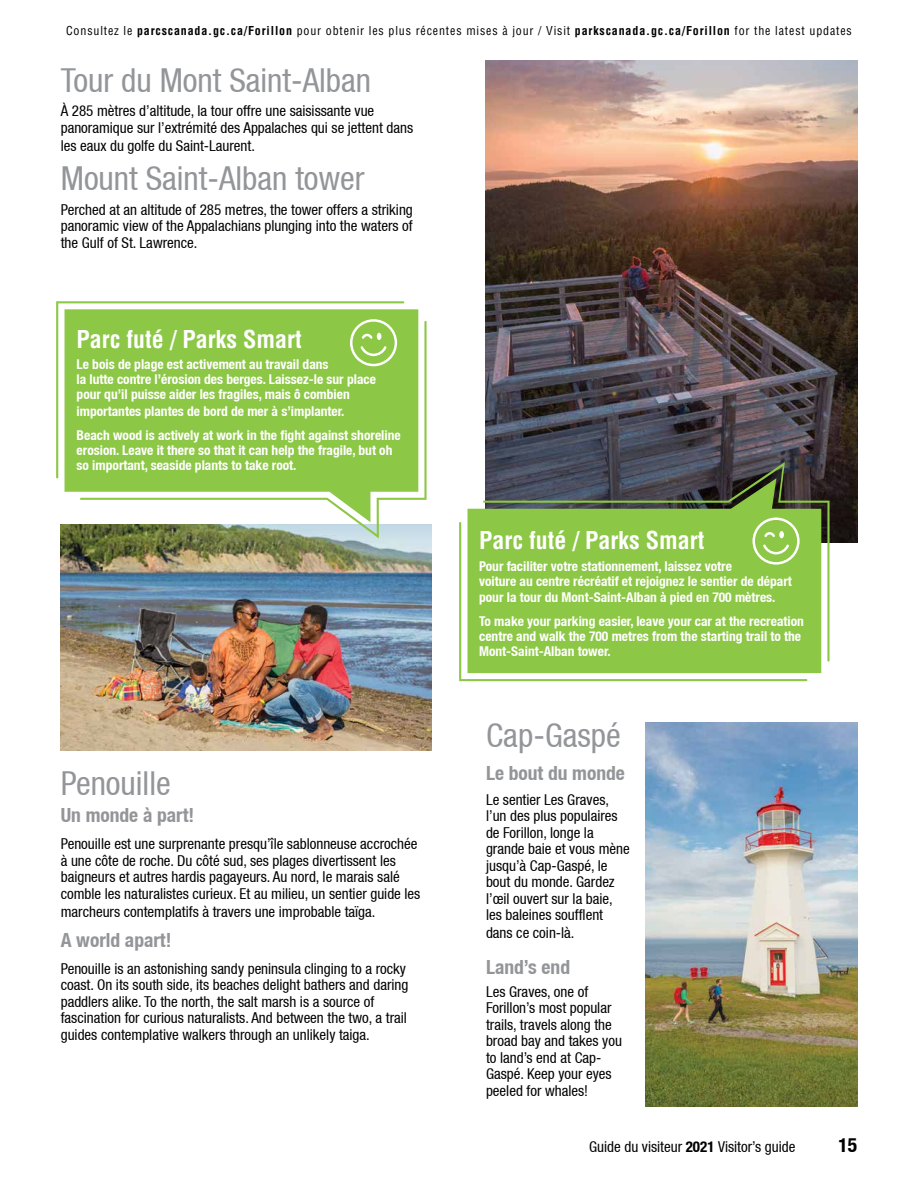
<style>
.page{position:relative;width:918px;height:1188px;background:#fff}
.page>*{position:absolute;margin:0;border:0;box-sizing:border-box;transform-origin:0 0}
.t1{font:33px "Helvetica Neue Condensed";color:#939598}
.t2{font:700 condensed 24px "Helvetica LT Std";color:#fff}
.t3{font:700 condensed 19.5px "Helvetica Neue";color:#939598}
.t4{font:700 condensed 19.5px "Helvetica Neue";color:#000}
.t5{font:15px/16.5px "Helvetica Neue Condensed";color:#000}
.t6{font:700 condensed 13.5px/15px "Helvetica Neue";color:#fff}
.t7{font:condensed 12px "Helvetica LT Std";letter-spacing:.07em;color:#000}
.s1{font-weight:700}
.s2{font-family:"Helvetica Neue";font-weight:700;font-stretch:condensed}
</style>
<div class="page">
<img style="left:486px;top:61px;width:371px;height:481px">
<img style="left:646px;top:722px;width:211px;height:385px">
<img style="left:61px;top:525px;width:371px;height:225px">
<svg style="left:56px;top:301px;width:348px;height:177px;fill:#8cc745"></svg>
<svg style="left:80px;top:321px;width:347px;height:217px;background:#9dcc64"></svg>
<svg style="left:350px;top:319px;width:47px;height:47px;background:#a4d36d"></svg>
<svg style="left:459px;top:522px;width:348px;height:159px;fill:#8cc745"></svg>
<svg style="left:483px;top:462px;width:347px;height:200px;background:#7ca948"></svg>
<svg style="left:753px;top:517px;width:47px;height:48px;background:#a4d26c"></svg>
<p class="t7" style="left:66px;top:23px;width:787px">Consultez le <span class="s1">parcscanada.gc.ca/Forillon</span> pour obtenir les plus récentes mises à jour / Visit <span class="s1">parkscanada.gc.ca/Forillon</span> for the latest updates</p>
<h1 class="t1" style="left:61px;top:61px;width:312px">Tour du Mont Saint-Alban</h1>
<p class="t5" style="left:61px;top:103px;width:354px">À 285 mètres d’altitude, la tour offre une saisissante vue panoramique sur l’extrémité des Appalaches qui se jettent dans</p>
<p class="t5" style="left:61px;top:137px;width:196px">les eaux du golfe du Saint-Laurent.</p>
<h1 class="t1" style="left:61px;top:159px;width:305px">Mount Saint-Alban tower</h1>
<p class="t5" style="left:61px;top:201px;width:354px;text-align:justify">Perched at an altitude of 285 metres, the tower offers a striking panoramic view of the Appalachians plunging into the waters of the Gulf of St. Lawrence.</p>
<h2 class="t2" style="left:77px;top:324px;width:227px">Parc futé / Parks Smart</h2>
<p class="t6" style="left:77px;top:357px;width:301px">Le bois de plage est activement au travail dans<br>la lutte contre l’érosion des berges. Laissez-le sur place pour qu’il puisse aider les fragiles, mais ô combien</p>
<p class="t6" style="left:77px;top:399px;width:326px;line-height:24px">importantes plantes de bord de mer à s’implanter.<br>Beach wood is actively at work in the fight against shoreline</p>
<p class="t6" style="left:77px;top:442px;width:317px">erosion. Leave it there so that it can help the fragile, but oh so important, seaside plants to take root.</p>
<h1 class="t1" style="left:61px;top:764px;width:111px">Penouille</h1>
<h3 class="t3" style="left:61px;top:803px;width:135px">Un monde à part!</h3>
<p class="t5" style="left:61px;top:835px;width:361px">Penouille est une surprenante presqu’île sablonneuse accrochée à une côte de roche. Du côté sud, ses plages divertissent les baigneurs et autres hardis pagayeurs. Au nord, le marais salé comble les naturalistes curieux. Et au milieu, un sentier guide les</p>
<p class="t5" style="left:61px;top:903px;width:316px">marcheurs contemplatifs à travers une improbable taïga.</p>
<h3 class="t3" style="left:61px;top:928px;width:112px">A world apart!</h3>
<p class="t5" style="left:61px;top:960px;width:349px">Penouille is an astonishing sandy peninsula clinging to a rocky coast. On its south side, its beaches delight bathers and daring paddlers alike. To the north, the salt marsh is a source of fascination for curious naturalists. And between the two, a trail guides contemplative walkers through an unlikely taiga.</p>
<h2 class="t2" style="left:479px;top:525px;width:227px">Parc futé / Parks Smart</h2>
<p class="t6" style="left:479px;top:558px;width:314px">Pour faciliter votre stationnement, laissez votre<br>voiture au centre récréatif et rejoignez le sentier de départ</p>
<p class="t6" style="left:479px;top:585px;width:326px;line-height:24px">pour la tour du Mont-Saint-Alban à pied en 700 mètres.<br>To make your parking easier, leave your car at the recreation</p>
<p class="t6" style="left:479px;top:629px;width:324px">centre and walk the 700 metres from the starting trail to the<br>Mont-Saint-Alban tower.</p>
<h1 class="t1" style="left:486px;top:716px;width:136px">Cap-Gaspé</h1>
<h3 class="t3" style="left:486px;top:761px;width:140px">Le bout du monde</h3>
<p class="t5" style="left:486px;top:791px;width:145px">Le sentier Les Graves, l’un des plus populaires de Forillon, longe la grande baie et vous mène jusqu’à Cap-Gaspé, le bout du monde. Gardez l’œil ouvert sur la baie, les baleines soufflent</p>
<p class="t5" style="left:486px;top:924px;width:90px">dans ce coin-là.</p>
<h3 class="t3" style="left:486px;top:955px;width:86px">Land’s end</h3>
<p class="t5" style="left:486px;top:983px;width:137px">Les Graves, one of<br>Forillon’s most popular trails, travels along the broad bay and takes you to land’s end at Cap-<br>Gaspé. Keep your eyes peeled for whales!</p>
<p class="t5" style="left:589px;top:1138px;width:208px">Guide du visiteur <span class="s2">2021</span> Visitor’s guide</p>
<h3 class="t4" style="left:839px;top:1133px;width:20px">15</h3>
</div>
